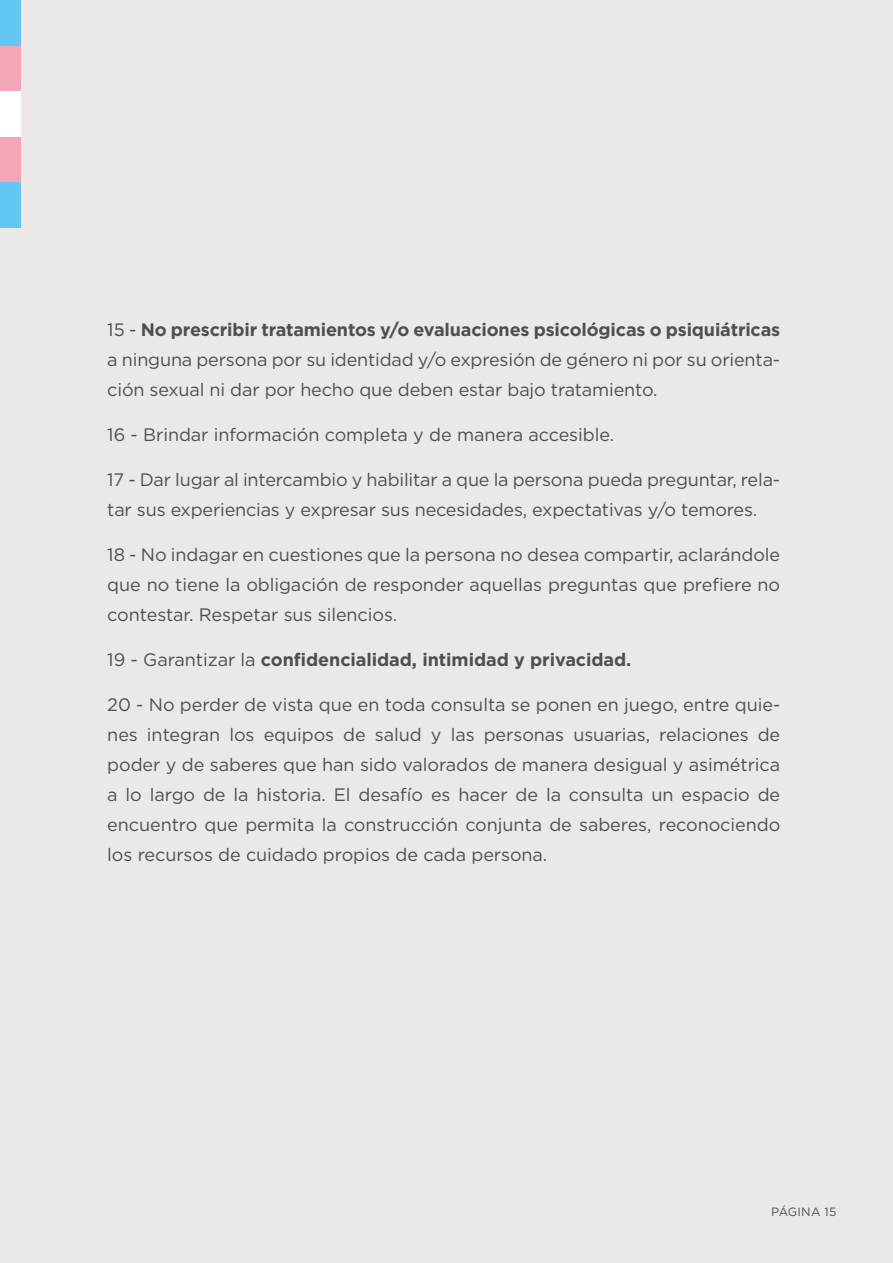
<style>
.page{position:relative;width:893px;height:1263px;background:#ebe8e7}
.page>*{position:absolute;margin:0;border:0;box-sizing:border-box;transform-origin:0 0}
.t1{font:18px/30px "Gotham";letter-spacing:-.01em;color:#524e4b;text-align:justify}
.t2{font:700 18px "Gotham";letter-spacing:-.005em;color:#524e4b}
.t3{font:12px "Gotham";letter-spacing:.02em;color:#524e4b}
.s1{font-weight:700}
.s2{font-weight:400}
</style>
<div class="page">
<div style="left:0;top:182px;width:21px;height:45px;background:#64c6f2"></div>
<div style="left:0;top:136px;width:21px;height:46px;background:#f3a6b8"></div>
<div style="left:0;top:91px;width:21px;height:45px;background:#fff"></div>
<div style="left:0;top:45px;width:21px;height:46px;background:#f3a6b8"></div>
<div style="left:0;top:0;width:21px;height:45px;background:#64c6f2"></div>
<p class="t1" style="left:107px;top:315px;width:674px">15 - <span class="s1">No prescribir tratamientos y/o evaluaciones psicológicas o psiquiátricas </span>a ninguna persona por su identidad y/o expresión de género ni por su orienta&shy;ción sexual ni dar por hecho que deben estar bajo tratamiento.</p>
<p class="t1" style="left:107px;top:420px;width:508px">16 - Brindar información completa y de manera accesible.</p>
<p class="t1" style="left:107px;top:465px;width:674px">17 - Dar lugar al intercambio y habilitar a que la persona pueda preguntar, rela&shy;tar sus experiencias y expresar sus necesidades, expectativas y/o temores.</p>
<p class="t1" style="left:107px;top:540px;width:674px">18 - No indagar en cuestiones que la persona no desea compartir, aclarándole que no tiene la obligación de responder aquellas preguntas que prefiere no contestar. Respetar sus silencios.</p>
<p class="t2" style="left:107px;top:648px;width:526px"><span class="s2">19 - Garantizar la</span> confidencialidad, intimidad y privacidad.</p>
<p class="t1" style="left:107px;top:690px;width:674px">20 - No perder de vista que en toda consulta se ponen en juego, entre quie&shy;nes integran los equipos de salud y las personas usuarias, relaciones de poder y de saberes que han sido valorados de manera desigual y asimétrica a lo largo de la historia. El desafío es hacer de la consulta un espacio de encuentro que permita la construcción conjunta de saberes, reconociendo los recursos de cuidado propios de cada persona.</p>
<p class="t3" style="left:771px;top:1203px;width:67px">PÁGINA 15</p>
</div>
